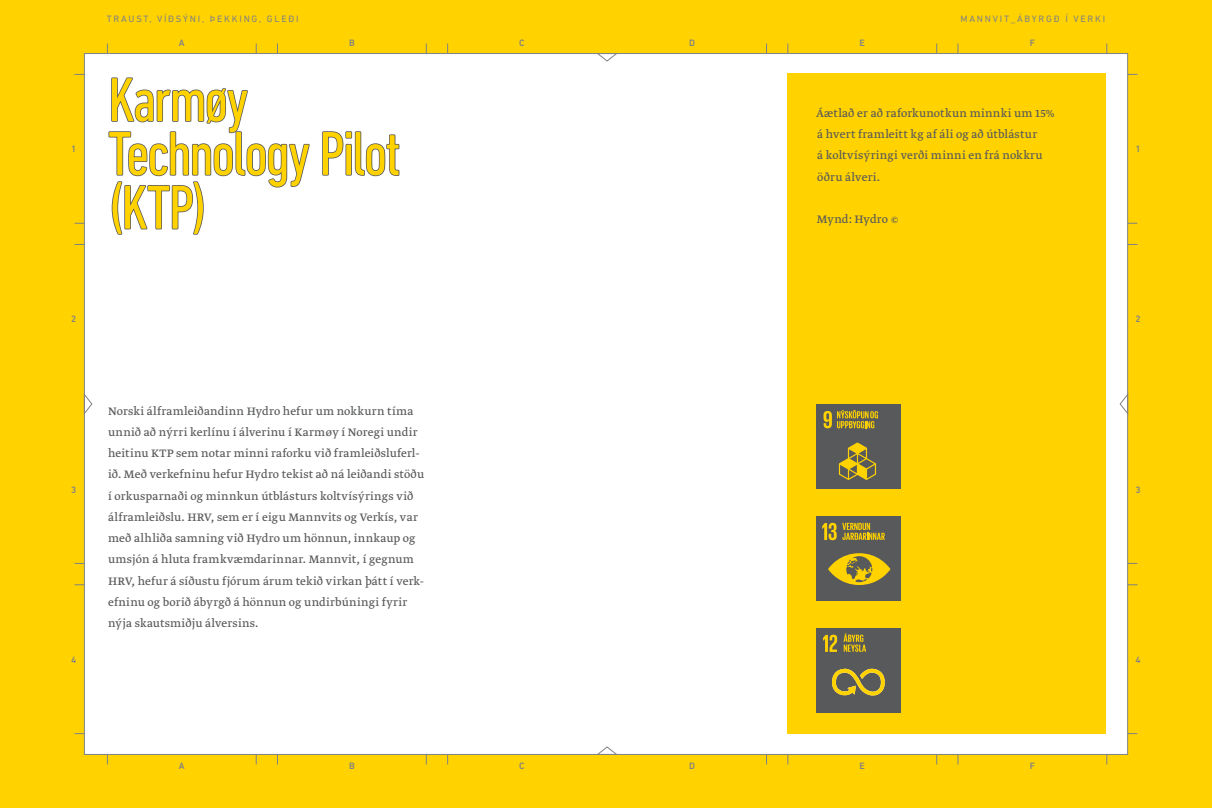
<style>
.page{position:relative;width:1212px;height:808px;background:#ffd200}
.page>*{position:absolute;margin:0;border:0;box-sizing:border-box;transform-origin:0 0}
.t1{font:condensed 63px/53.8px "DIN Next LT Pro";letter-spacing:-.035em;color:#ffd200}
.t2{font:12.75px/21.3px "Greta Text Pro Regular Min";letter-spacing:.015em;color:#58595b}
.t3{font:9.45px "DIN Next LT Pro";letter-spacing:.19em;color:#808285}
.t4{font:500 9.45px "DIN Next LT Pro";color:#808285}
</style>
<div class="page">
<div style="left:84px;top:53px;width:1044px;height:702px;background:#fff;border:1px solid #808285"></div>
<svg style="left:596px;top:53px;width:23px;height:9px"></svg>
<svg style="left:595px;top:746px;width:23px;height:9px"></svg>
<svg style="left:83px;top:392px;width:10px;height:23px"></svg>
<svg style="left:1119px;top:393px;width:10px;height:23px"></svg>
<svg style="left:322px;top:131px;width:78px;height:46px"></svg>
<svg style="left:108px;top:77px;width:201px;height:158px"></svg>
<div style="left:787px;top:74px;width:319px;height:660px;background:#ffd200"></div>
<div style="left:816px;top:516px;width:85px;height:84px;background:#58595b"></div>
<svg style="left:828px;top:553px;width:62px;height:32px"></svg>
<svg style="left:822px;top:523px;width:63px;height:17px"></svg>
<div style="left:816px;top:628px;width:85px;height:84px;background:#58595b"></div>
<svg style="left:823px;top:635px;width:14px;height:17px"></svg>
<svg style="left:832px;top:668px;width:53px;height:28px"></svg>
<svg style="left:843px;top:633px;width:23px;height:19px"></svg>
<div style="left:816px;top:404px;width:85px;height:84px;background:#58595b"></div>
<svg style="left:823px;top:410px;width:55px;height:18px"></svg>
<svg style="left:839px;top:442px;width:37px;height:38px"></svg>
<p class="t3" style="left:107px;top:14px;width:193px">TRAUST, VÍÐSÝNI, ÞEKKING, GLEÐI</p>
<p class="t3" style="left:960px;top:14px;width:146px">MANNVIT_ÁBYRGÐ Í VERKI</p>
<p class="t4" style="left:179px;top:37px;width:7px">A</p>
<p class="t4" style="left:349px;top:37px;width:7px">B</p>
<p class="t4" style="left:519px;top:37px;width:7px">C</p>
<p class="t4" style="left:689px;top:37px;width:7px">D</p>
<p class="t4" style="left:859px;top:37px;width:7px">E</p>
<p class="t4" style="left:1030px;top:37px;width:7px">F</p>
<h1 class="t1" style="left:108px;top:72px;width:294px">Karmøy<br>Technology Pilot (KTP)</h1>
<p class="t2" style="left:816px;top:103px;width:240px">Áætlað er að raforkunotkun minnki um 15% á hvert framleitt kg af áli og að útblástur<br>á koltvísýringi verði minni en frá nokkru öðru álveri.</p>
<p class="t2" style="left:817px;top:209px;width:83px">Mynd: Hydro ©</p>
<p class="t4" style="left:71px;top:144px;width:7px">1</p>
<p class="t4" style="left:1135px;top:144px;width:7px">1</p>
<p class="t4" style="left:71px;top:314px;width:7px">2</p>
<p class="t4" style="left:1135px;top:314px;width:7px">2</p>
<p class="t2" style="left:108px;top:400px;width:317px">Norski álframleiðandinn Hydro hefur um nokkurn tíma unnið að nýrri kerlínu í álverinu í Karmøy í Noregi undir heitinu KTP sem notar minni raforku við framleiðsluferl&shy;ið. Með verkefninu hefur Hydro tekist að ná leiðandi stöðu í orkusparnaði og minnkun útblásturs koltvísýrings við álframleiðslu. HRV, sem er í eigu Mannvits og Verkís, var með alhliða samning við Hydro um hönnun, innkaup og umsjón á hluta framkvæmdarinnar. Mannvit, í gegnum HRV, hefur á síðustu fjórum árum tekið virkan þátt í verk&shy;efninu og borið ábyrgð á hönnun og undirbúningi fyrir nýja skautsmiðju álversins.</p>
<p class="t4" style="left:71px;top:484px;width:7px">3</p>
<p class="t4" style="left:1135px;top:484px;width:7px">3</p>
<p class="t4" style="left:71px;top:654px;width:7px">4</p>
<p class="t4" style="left:1135px;top:654px;width:7px">4</p>
<p class="t4" style="left:179px;top:760px;width:7px">A</p>
<p class="t4" style="left:349px;top:760px;width:7px">B</p>
<p class="t4" style="left:519px;top:760px;width:7px">C</p>
<p class="t4" style="left:689px;top:760px;width:7px">D</p>
<p class="t4" style="left:859px;top:760px;width:7px">E</p>
<p class="t4" style="left:1030px;top:760px;width:7px">F</p>
</div>
